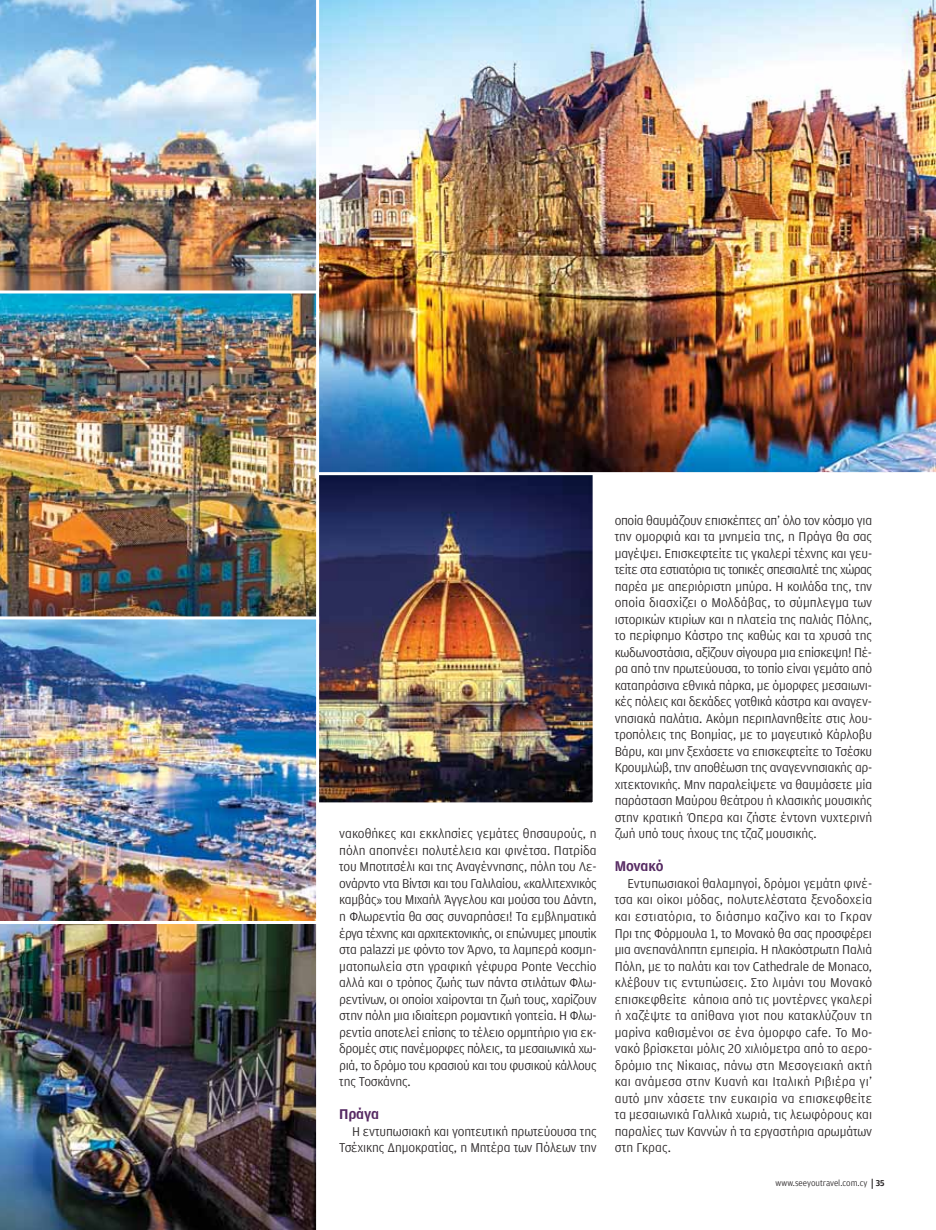
<style>
.page{position:relative;width:936px;height:1230px;background:#fff}
.page>*{position:absolute;margin:0;border:0;box-sizing:border-box;transform-origin:0 0}
.t1{font:15px "KAS Amplitude 07 NW Bold";letter-spacing:-.01em;color:#562a62}
.t2{font:13.5px/16.5px "KAS Amplitude 03 Roman";letter-spacing:-.01em;color:#231f20;text-align:justify}
.t3{font:9px "KAS Amplitude 03 Roman";color:#231f20}
.s1{font-family:"KAS Amplitude 07 NW Bold"}
</style>
<div class="page">
<img style="left:319px;top:475px;width:272px;height:326px">
<div style="left:301px;top:458px;width:294px;height:347px;border:3px solid #fff"></div>
<img style="left:319px;top:0;width:616px;height:475px">
<img style="left:0;top:293px;width:319px;height:323px">
<img style="left:0;top:616px;width:319px;height:304px">
<img style="left:0;top:920px;width:317px;height:309px">
<img style="left:0;top:0;width:317px;height:291px">
<p class="t2" style="left:339px;top:826px;width:259px">νακοθήκες και εκκλησίες γεμάτες θησαυρούς, η πόλη αποπνέει πολυτέλεια και φινέτσα. Πατρίδα του Μποτιτσέλι και της Αναγέννησης, πόλη του Λε&shy;ονάρντο ντα Βίντσι και του Γαλιλαίου, «καλλιτεχνικός καμβάς» του Μιχαήλ Άγγελου και μούσα του Δάντη, η Φλωρεντία θα σας συναρπάσει! Τα εμβληματικά έργα τέχνης και αρχιτεκτονικής, οι επώνυμες μπουτίκ στα palazzi με φόντο τον Άρνο, τα λαμπερά κοσμη&shy;ματοπωλεία στη γραφική γέφυρα Ponte Vecchio αλλά και ο τρόπος ζωής των πάντα στιλάτων Φλω&shy;ρεντίνων, οι οποίοι χαίρονται τη ζωή τους, χαρίζουν στην πόλη μια ιδιαίτερη ρομαντική γοητεία. Η Φλω&shy;ρεντία αποτελεί επίσης το τέλειο ορμητήριο για εκ&shy;δρομές στις πανέμορφες πόλεις, τα μεσαιωνικά χω&shy;ριά, το δρόμο του κρασιού και του φυσικού κάλλους της Τοσκάνης.</p>
<p class="t1" style="left:339px;top:1108px;width:41px">Πράγα</p>
<p class="t2" style="left:339px;top:1123px;width:259px;text-align:right">Η εντυπωσιακή και γοητευτική πρωτεύουσα της<br>Τσέχικης Δημοκρατίας, η Μητέρα των Πόλεων την</p>
<p class="t2" style="left:614px;top:512px;width:259px">οποία θαυμάζουν επισκέπτες απ’ όλο τον κόσμο για την ομορφιά και τα μνημεία της, η Πράγα θα σας μαγέψει. Επισκεφτείτε τις γκαλερί τέχνης και γευ&shy;τείτε στα εστιατόρια τις τοπικές σπεσιαλιτέ της χώρας παρέα με απεριόριστη μπύρα. Η κοιλάδα της, την οποία διασχίζει ο Μολδάβας, το σύμπλεγμα των ιστορικών κτιρίων και η πλατεία της παλιάς Πόλης, το περίφημο Κάστρο της καθώς και τα χρυσά της κωδωνοστάσια, αξίζουν σίγουρα μια επίσκεψη! Πέ&shy;ρα από την πρωτεύουσα, το τοπίο είναι γεμάτο από καταπράσινα εθνικά πάρκα, με όμορφες μεσαιωνι&shy;κές πόλεις και δεκάδες γοτθικά κάστρα και αναγεν&shy;νησιακά παλάτια. Ακόμη περιπλανηθείτε στις λου&shy;τροπόλεις της Βοημίας, με το μαγευτικό Κάρλοβυ Βάρυ, και μην ξεχάσετε να επισκεφτείτε το Τσέσκυ Κρουμλώβ, την αποθέωση της αναγεννησιακής αρ&shy;χιτεκτονικής. Μην παραλείψετε να θαυμάσετε μία παράσταση Μαύρου θεάτρου ή κλασικής μουσικής στην κρατική Όπερα και ζήστε έντονη νυχτερινή ζωή υπό τους ήχους της τζαζ μουσικής.</p>
<p class="t1" style="left:614px;top:860px;width:50px">Μονακό</p>
<p class="t2" style="left:614px;top:875px;width:259px;text-indent:13px">Εντυπωσιακοί θαλαμηγοί, δρόμοι γεμάτη φινέ&shy;τσα και οίκοι μόδας, πολυτελέστατα ξενοδοχεία και εστιατόρια, το διάσημο καζίνο και το Γκραν Πρι της Φόρμουλα 1, το Μονακό θα σας προσφέρει μια ανεπανάληπτη εμπειρία. Η πλακόστρωτη Παλιά Πόλη, με το παλάτι και τον Cathedrale de Monaco, κλέβουν τις εντυπώσεις. Στο λιμάνι του Μονακό επισκεφθείτε κάποια από τις μοντέρνες γκαλερί ή χαζέψτε τα απίθανα γιοτ που κατακλύζουν τη μαρίνα καθισμένοι σε ένα όμορφο cafe. Το Μο&shy;νακό βρίσκεται μόλις 20 χιλιόμετρα από το αερο&shy;δρόμιο της Νίκαιας, πάνω στη Μεσογειακή ακτή και ανάμεσα στην Κυανή και Ιταλική Ριβιέρα γι’ αυτό μην χάσετε την ευκαιρία να επισκεφθείτε τα μεσαιωνικά Γαλλικά χωριά, τις λεωφόρους και παραλίες των Καννών ή τα εργαστήρια αρωμάτων στη Γκρας.</p>
<p class="t3" style="left:775px;top:1178px;width:111px">www.seeyoutravel.com.cy <span class="s1">35</span></p>
</div>
